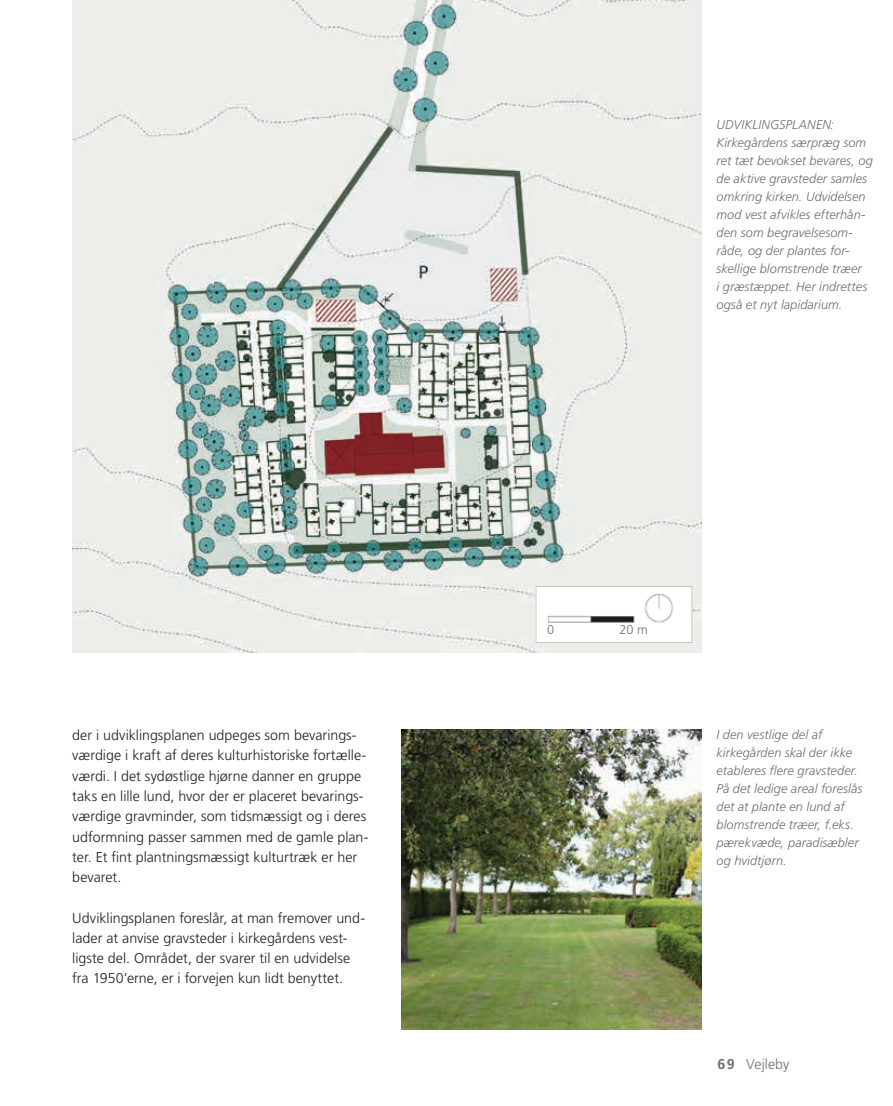
<style>
.page{position:relative;width:893px;height:1106px;background:#fff}
.page>*{position:absolute;margin:0;border:0;box-sizing:border-box;transform-origin:0 0}
.t1{font:300 14.25px/20.2px "Frutiger LT Std";color:#231f20}
.t2{font:300 14.25px "Frutiger LT Std";color:#6d6f71}
.t3{font:700 14.25px "Frutiger LT Std";color:#6d6f71}
.t4{font:italic 300 12.75px/18px "Frutiger LT Std";letter-spacing:.005em;color:#6d6f71}
.t5{font:300 12.75px "Frutiger LT Std";color:#6d6f71}
</style>
<div class="page">
<img style="left:72px;top:0;width:630px;height:653px">
<img style="left:538px;top:588px;width:152px;height:52px">
<div style="left:536px;top:586px;width:156px;height:56px;border:1px solid #bdcdc2"></div>
<img style="left:402px;top:729px;width:300px;height:300px">
<div style="left:547px;top:624px;width:112px;height:14px;background:#fff"></div>
<p class="t1" style="left:72px;top:725px;width:296px">der i udviklingsplanen udpeges som bevarings&shy;værdige i kraft af deres kulturhistoriske fortælle&shy;værdi. I det sydøstlige hjørne danner en gruppe taks en lille lund, hvor der er placeret bevarings&shy;værdige gravminder, som tidsmæssigt og i deres udformning passer sammen med de gamle plan-- ter. Et fint plantningsmæssigt kulturtræk er her bevaret.</p>
<p class="t1" style="left:72px;top:907px;width:294px">Udviklingsplanen foreslår, at man fremover und&shy;lader at anvise gravsteder i kirkegårdens vest&shy;ligste del. Området, der svarer til en udvidelse fra 1950’erne, er i forvejen kun lidt benyttet.</p>
<p class="t4" style="left:716px;top:115px;width:158px">UDVIKLINGSPLANEN:<br>Kirkegårdens særpræg som ret tæt bevokset bevares, og de aktive gravsteder samles omkring kirken. Udvidelsen mod vest afvikles efterhån&shy;den som begravelsesom&shy;råde, og der plantes for&shy;skellige blomstrende træer<br>i græstæppet. Her indrettes også et nyt lapidarium.</p>
<p class="t5" style="left:547px;top:622px;width:9px">0</p>
<p class="t5" style="left:620px;top:622px;width:30px">20 m</p>
<p class="t4" style="left:716px;top:726px;width:147px">I den vestlige del af kirkegården skal der ikke etableres flere gravsteder.<br>På det ledige areal foreslås det at plante en lund af blomstrende træer, f.eks. pærekvæde, paradisæbler og hvidtjørn.</p>
<p class="t3" style="left:718px;top:1055px;width:19px">69</p>
<p class="t2" style="left:746px;top:1055px;width:45px">Vejleby</p>
</div>
